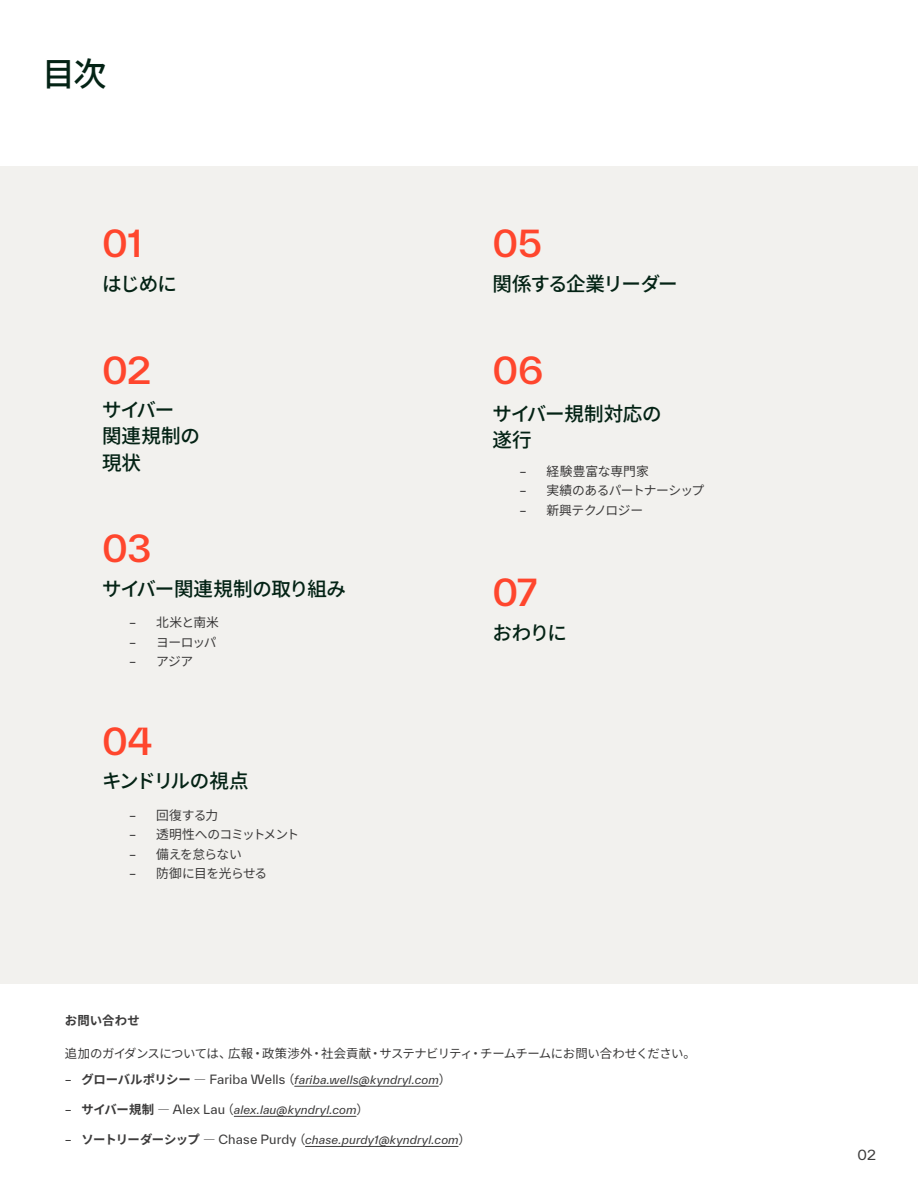
<style>
.page{position:relative;width:918px;height:1188px;background:#fff}
.page>*{position:absolute;margin:0;border:0;box-sizing:border-box;transform-origin:0 0}
.t1{font:500 36px "TWK Everett";letter-spacing:-.005em;color:#ff462d}
.t2{font:500 33px "Noto Sans JP";color:#042315}
.t3{font:500 19.5px "Noto Sans JP";letter-spacing:-.04em;color:#042315}
.t4{font:500 19.5px/26.2px "Noto Sans JP";letter-spacing:-.01em;color:#042315}
.t5{font:500 19.5px/26.2px "Noto Sans JP";letter-spacing:-.02em;color:#042315}
.t6{font:500 19.5px "Noto Sans JP";letter-spacing:-.08em;color:#042315}
.t7{font:500 19.5px "Noto Sans JP";letter-spacing:-.11em;color:#042315}
.t8{font:13.5px "TWK Everett";color:#3d3c3c}
.t9{font:12.75px "Noto Sans JP";letter-spacing:-.04em;color:#3d3c3c}
.t10{font:12.75px "Noto Sans JP";letter-spacing:-.075em;color:#3d3c3c}
.t11{font:12.75px "Noto Sans JP";letter-spacing:.005em;color:#3d3c3c}
.t12{font:12.3px "Noto Sans JP";letter-spacing:-.035em;color:#3d3c3c}
.t13{font:700 12.3px "Noto Sans JP";letter-spacing:.015em;color:#3d3c3c}
.t14{font:italic 11.25px "TWK Everett";letter-spacing:.015em;color:#3d3c3c}
.s1{font-family:"TWK Everett"}
.s2{font-style:normal;font-size:12.3px}
.s3{font-family:"Noto Sans JP";font-weight:700;font-style:normal;font-size:12.3px}
.s4{font-family:"Noto Sans JP";font-style:normal;font-size:12.3px}
</style>
<div class="page">
<div style="left:0;top:166px;width:918px;height:818px;background:#f2f1ee"></div>
<hr style="left:294px;top:1086px;width:145px;height:1px;background:#3d3c3c">
<hr style="left:234px;top:1116px;width:122px;height:1px;background:#3d3c3c">
<hr style="left:305px;top:1146px;width:153px;height:1px;background:#3d3c3c">
<h2 class="t2" style="left:42px;top:56px;width:66px">目次</h2>
<h1 class="t1" style="left:102px;top:218px;width:42px">01</h1>
<h3 class="t3" style="left:102px;top:273px;width:76px">はじめに</h3>
<h1 class="t1" style="left:102px;top:345px;width:51px">02</h1>
<h3 class="t4" style="left:102px;top:397px;width:99px">サイバー<br>関連規制の現状</h3>
<h1 class="t1" style="left:102px;top:523px;width:51px">03</h1>
<h3 class="t3" style="left:102px;top:578px;width:245px">サイバー関連規制の取り組み</h3>
<p class="t9" style="left:129px;top:615px;width:91px"><span class="s1">–</span> 北米と南米</p>
<p class="t9" style="left:129px;top:635px;width:89px"><span class="s1">–</span> ヨーロッパ</p>
<p class="t9" style="left:129px;top:654px;width:66px"><span class="s1">–</span> アジア</p>
<h1 class="t1" style="left:102px;top:716px;width:52px">04</h1>
<h3 class="t7" style="left:102px;top:770px;width:148px">キンドリルの視点</h3>
<p class="t9" style="left:129px;top:808px;width:91px"><span class="s1">–</span> 回復する力</p>
<p class="t10" style="left:129px;top:827px;width:172px"><span class="s1">–</span> 透明性へのコミットメント</p>
<p class="t9" style="left:129px;top:847px;width:114px"><span class="s1">–</span> 備えを怠らない</p>
<p class="t9" style="left:129px;top:866px;width:140px"><span class="s1">–</span> 防御に目を光らせる</p>
<h1 class="t1" style="left:492px;top:218px;width:51px">05</h1>
<h3 class="t6" style="left:492px;top:273px;width:187px">関係する企業リーダー</h3>
<h1 class="t1" style="left:492px;top:345px;width:52px">06</h1>
<h3 class="t5" style="left:492px;top:401px;width:171px">サイバー規制対応の遂行</h3>
<p class="t11" style="left:519px;top:464px;width:131px"><span class="s1">–</span> 経験豊富な専門家</p>
<p class="t9" style="left:519px;top:483px;width:186px"><span class="s1">–</span> 実績のあるパートナーシップ</p>
<p class="t9" style="left:519px;top:503px;width:125px"><span class="s1">–</span> 新興テクノロジー</p>
<h1 class="t1" style="left:492px;top:567px;width:46px">07</h1>
<h3 class="t3" style="left:492px;top:621px;width:76px">おわりに</h3>
<p class="t13" style="left:65px;top:1014px;width:76px">お問い合わせ</p>
<p class="t12" style="left:65px;top:1047px;width:633px">追加のガイダンスについては、広報・政策渉外・社会貢献・サステナビリティ・チームチームにお問い合わせください。</p>
<p class="t14" style="left:65px;top:1072px;width:388px"><span class="s2">–</span> <span class="s3">グローバルポリシー</span> <span class="s4">—</span> <span class="s2">Fariba Wells</span><span class="s4">（</span>fariba.wells@kyndryl.com<span class="s4">）</span></p>
<p class="t14" style="left:65px;top:1102px;width:305px"><span class="s2">–</span> <span class="s3">サイバー規制</span> <span class="s4">—</span> <span class="s2">Alex Lau</span><span class="s4">（</span>alex.lau@kyndryl.com<span class="s4">）</span></p>
<p class="t14" style="left:65px;top:1132px;width:407px"><span class="s2">–</span> <span class="s3">ソートリーダーシップ</span> <span class="s4">—</span> <span class="s2">Chase Purdy</span><span class="s4">（</span>chase.purdy1@kyndryl.com<span class="s4">）</span></p>
<p class="t8" style="left:857px;top:1146px;width:20px">02</p>
</div>
